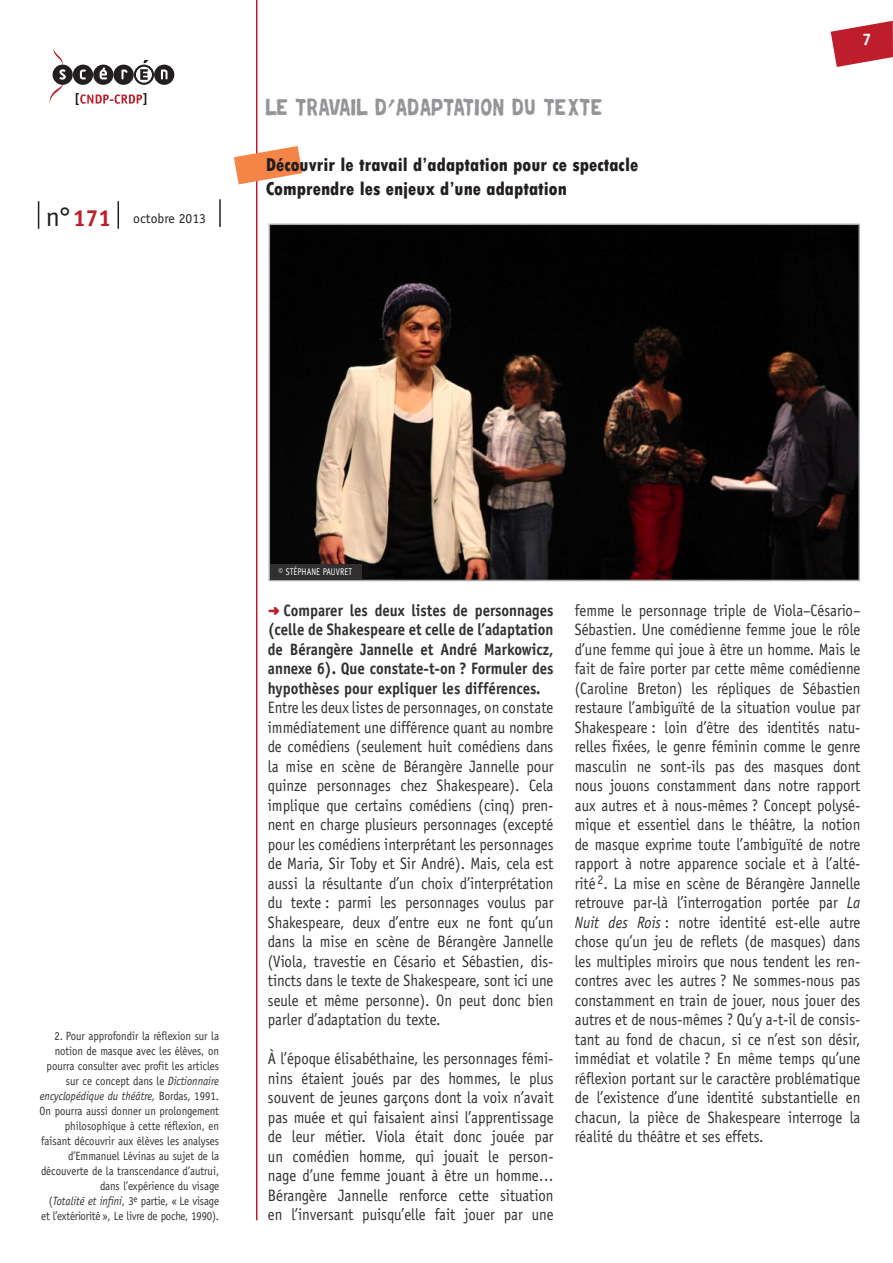
<style>
.page{position:relative;width:893px;height:1263px;background:#fff}
.page>*{position:absolute;margin:0;border:0;box-sizing:border-box;transform-origin:0 0}
.t1{font:21px "Repent";letter-spacing:.025em;color:#939598;scale:.8 1}
.t2{font:800 condensed 19.5px/23.4px "Tw Cen";color:#231f20}
.t3{font:700 16.8px "Officina Sans Std";color:#fff}
.t4{font:16.5px/19.5px "Officina Sans Std";color:#312f30;text-align:justify;scale:.9 1}
.t5{font:700 16.5px/19.5px "Officina Sans Std";color:#312f30;text-align:justify;scale:.9 1}
.t6{font:13.65px "Officina Sans Std";color:#231f20}
.t7{font:12px/15px "Officina Sans Std";color:#312f30;text-align:right;scale:.9 1}
.t8{font:9.75px "Officina Sans LT";letter-spacing:.005em;color:#fff;scale:.85 1}
.s1{font-size:27.3px}
.s2{font-weight:700;font-size:23.4px;color:#be1d2c}
.s3{font-style:italic}
.s4{font-family:"Officina Sans Std";font-weight:700}
.s5{font-family:"Distro Bats";font-weight:400;font-size:13.5px;color:#be1d2c}
</style>
<div class="page">
<svg style="left:831px;top:21px;width:62px;height:46px"></svg>
<hr style="left:256px;top:0;width:1px;height:1220px;background:#be1d2c">
<hr style="left:219px;top:199px;width:2px;height:28px;background:#231f20">
<svg style="left:38px;top:201px;width:1px;height:28px"></svg>
<svg style="left:118px;top:201px;width:1px;height:28px"></svg>
<svg style="left:49px;top:48px;width:125px;height:56px"></svg>
<svg style="left:234px;top:146px;width:68px;height:38px"></svg>
<img style="left:272px;top:227px;width:585px;height:351px">
<div style="left:269px;top:224px;width:591px;height:357px;border:2px solid #a8a9ad"></div>
<div style="left:270px;top:564px;width:91px;height:16px;background:#312f30"></div>
<p class="t6" style="left:46px;top:210px;width:162px"><span class="s1">n°</span> <span class="s2">171</span> octobre 2013</p>
<p class="t1" style="left:266px;top:95px;width:422px">LE TRAVAIL D’ADAPTATION DU TEXTE</p>
<p class="t2" style="left:266px;top:153px;width:374px">Découvrir le travail d’adaptation pour ce spectacle<br>Comprendre les enjeux d’une adaptation</p>
<p class="t3" style="left:862px;top:29px;width:11px">7</p>
<p class="t7" style="left:40px;top:1029px;width:201px">2. Pour approfondir la réflexion sur la notion de masque avec les élèves, on pourra consulter avec profit les articles sur ce concept dans le <span class="s3">Dictionnaire encyclopédique du théâtre,</span> Bordas, 1991.<br>On pourra aussi donner un prolongement philosophique à cette réflexion, en faisant découvrir aux élèves les analyses d’Emmanuel Lévinas au sujet de la découverte de la transcendance d’autrui, dans l’expérience du visage<br>(<span class="s3">Totalité et infini</span>, 3<sup>e</sup> partie, « Le visage et l’extériorité », Le livre de poche, 1990).</p>
<p class="t8" style="left:279px;top:566px;width:87px"><span class="s4">©</span> STÉPHANE PAUVRET</p>
<p class="t5" style="left:268px;top:600px;width:319px"><span class="s5">b</span> Comparer les deux listes de personnages (celle de Shakespeare et celle de l’adaptation de Bérangère Jannelle et André Markowicz, annexe 6). Que constate-t-on ? Formuler des hypothèses pour expliquer les différences.</p>
<p class="t4" style="left:268px;top:698px;width:319px">Entre les deux listes de personnages, on constate immédiatement une différence quant au nombre de comédiens (seulement huit comédiens dans la mise en scène de Bérangère Jannelle pour quinze personnages chez Shakespeare). Cela implique que certains comédiens (cinq) pren&shy;nent en charge plusieurs personnages (excepté pour les comédiens interprétant les personnages de Maria, Sir Toby et Sir André). Mais, cela est aussi la résultante d’un choix d’interprétation du texte : parmi les personnages voulus par Shakespeare, deux d’entre eux ne font qu’un dans la mise en scène de Bérangère Jannelle (Viola, travestie en Césario et Sébastien, dis&shy;tincts dans le texte de Shakespeare, sont ici une seule et même personne). On peut donc bien parler d’adaptation du texte.</p>
<p class="t4" style="left:268px;top:1049px;width:319px">À l’époque élisabéthaine, les personnages fémi&shy;nins étaient joués par des hommes, le plus souvent de jeunes garçons dont la voix n’avait pas muée et qui faisaient ainsi l’apprentissage de leur métier. Viola était donc jouée par un comédien homme, qui jouait le person&shy;nage d’une femme jouant à être un homme… Bérangère Jannelle renforce cette situation en l’inversant puisqu’elle fait jouer par une</p>
<p class="t4" style="left:575px;top:600px;width:319px">femme le personnage triple de Viola–Césario– Sébastien. Une comédienne femme joue le rôle d’une femme qui joue à être un homme. Mais le fait de faire porter par cette même comédienne (Caroline Breton) les répliques de Sébastien restaure l’ambiguïté de la situation voulue par Shakespeare : loin d’être des identités natu&shy;relles fixées, le genre féminin comme le genre masculin ne sont-ils pas des masques dont nous jouons constamment dans notre rapport aux autres et à nous-mêmes ? Concept polysé&shy;mique et essentiel dans le théâtre, la notion de masque exprime toute l’ambiguïté de notre rapport à notre apparence sociale et à l’alté&shy;rité <sup>2</sup>. La mise en scène de Bérangère Jannelle retrouve par-là l’interrogation portée par <span class="s3">La Nuit des Rois</span> : notre identité est-elle autre chose qu’un jeu de reflets (de masques) dans les multiples miroirs que nous tendent les ren&shy;contres avec les autres ? Ne sommes-nous pas constamment en train de jouer, nous jouer des autres et de nous-mêmes ? Qu’y a-t-il de consis&shy;tant au fond de chacun, si ce n’est son désir, immédiat et volatile ? En même temps qu’une réflexion portant sur le caractère problématique de l’existence d’une identité substantielle en chacun, la pièce de Shakespeare interroge la réalité du théâtre et ses effets.</p>
</div>
